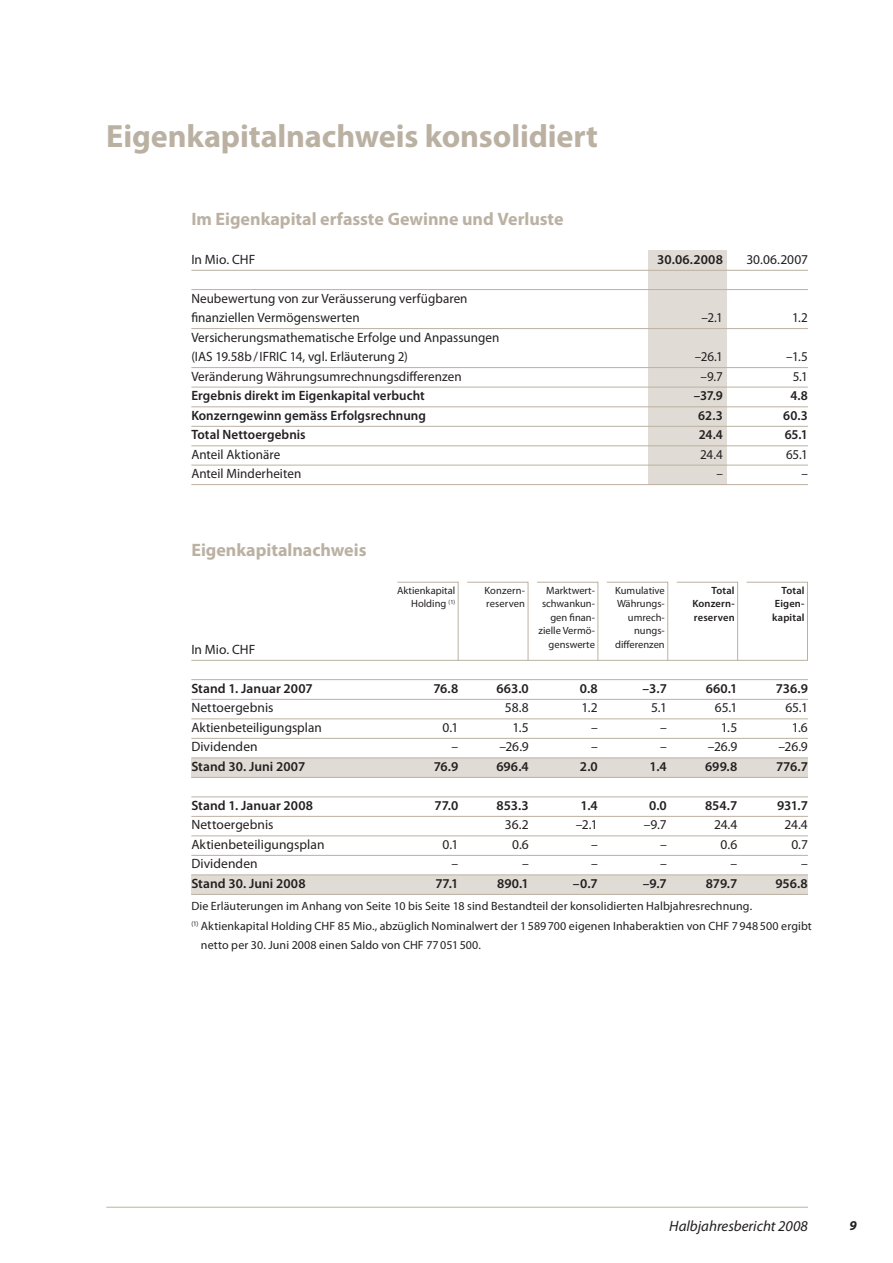
<style>
.page{position:relative;width:893px;height:1263px;background:#fff}
.page>*{position:absolute;margin:0;border:0;box-sizing:border-box;transform-origin:0 0}
.t1{font:700 32.25px "Myriad Pro";letter-spacing:-.005em;color:#bbb1a3}
.t2{font:700 18px "Myriad Pro";color:#bbb1a3}
.t3{font:italic 15px "Myriad Pro";color:#231f20}
.t4{font:13.5px/19.5px "Myriad Pro";letter-spacing:.005em;color:#231f20}
.t5{font:600 13.5px "Myriad Pro";letter-spacing:.005em;color:#231f20}
.t6{font:italic 700 13.5px "Myriad Pro";color:#231f20}
.t7{font:12px "Myriad Pro";letter-spacing:.01em;color:#231f20}
.t8{font:10.5px/13.5px "Myriad Pro";color:#231f20;text-align:right}
.t9{font:600 10.5px/13.5px "Myriad Pro";letter-spacing:.015em;color:#231f20;text-align:justify}
</style>
<div class="page">
<hr style="left:106px;top:1207px;width:702px;height:1px;background:#bbb1a3">
<div style="left:648px;top:250px;width:79px;height:234px;background:#e0dcd5"></div>
<hr style="left:191px;top:270px;width:617px;height:1px;background:#bbb1a3">
<hr style="left:191px;top:289px;width:617px;height:1px;background:#bbb1a3">
<hr style="left:191px;top:328px;width:617px;height:1px;background:#bbb1a3">
<hr style="left:191px;top:367px;width:617px;height:1px;background:#bbb1a3">
<hr style="left:191px;top:387px;width:617px;height:1px;background:#bbb1a3">
<hr style="left:191px;top:406px;width:617px;height:1px;background:#bbb1a3">
<hr style="left:191px;top:426px;width:617px;height:1px;background:#bbb1a3">
<hr style="left:191px;top:445px;width:617px;height:1px;background:#bbb1a3">
<hr style="left:191px;top:465px;width:617px;height:1px;background:#bbb1a3">
<hr style="left:191px;top:484px;width:617px;height:1px;background:#bbb1a3">
<div style="left:191px;top:875px;width:617px;height:19px;background:#e0dcd5"></div>
<div style="left:191px;top:758px;width:617px;height:19px;background:#e0dcd5"></div>
<hr style="left:191px;top:660px;width:617px;height:1px;background:#bbb1a3">
<hr style="left:191px;top:679px;width:617px;height:1px;background:#bbb1a3">
<hr style="left:191px;top:699px;width:617px;height:1px;background:#bbb1a3">
<hr style="left:191px;top:718px;width:617px;height:1px;background:#bbb1a3">
<hr style="left:191px;top:738px;width:617px;height:1px;background:#bbb1a3">
<hr style="left:191px;top:757px;width:617px;height:1px;background:#bbb1a3">
<hr style="left:191px;top:777px;width:617px;height:1px;background:#bbb1a3">
<hr style="left:191px;top:796px;width:617px;height:1px;background:#bbb1a3">
<hr style="left:191px;top:816px;width:617px;height:1px;background:#bbb1a3">
<hr style="left:191px;top:835px;width:617px;height:1px;background:#bbb1a3">
<hr style="left:191px;top:855px;width:617px;height:1px;background:#bbb1a3">
<hr style="left:191px;top:874px;width:617px;height:1px;background:#bbb1a3">
<hr style="left:191px;top:894px;width:617px;height:1px;background:#bbb1a3">
<svg style="left:746px;top:581px;width:62px;height:80px"></svg>
<svg style="left:676px;top:581px;width:62px;height:80px"></svg>
<svg style="left:606px;top:581px;width:63px;height:80px"></svg>
<svg style="left:536px;top:581px;width:63px;height:80px"></svg>
<svg style="left:396px;top:581px;width:63px;height:80px"></svg>
<svg style="left:466px;top:581px;width:63px;height:80px"></svg>
<h1 class="t1" style="left:106px;top:115px;width:493px">Eigenkapitalnachweis konsolidiert</h1>
<h2 class="t2" style="left:191px;top:207px;width:374px">Im Eigenkapital erfasste Gewinne und Verluste</h2>
<p class="t4" style="left:191px;top:249px;width:66px">In Mio. CHF</p>
<p class="t5" style="left:657px;top:251px;width:67px">30.06.2008</p>
<p class="t4" style="left:746px;top:249px;width:63px">30.06.2007</p>
<p class="t4" style="left:191px;top:288px;width:278px">Neubewertung von zur Veräusserung verfügbaren finanziellen Vermögenswerten</p>
<p class="t4" style="left:701px;top:308px;width:23px">–2.1</p>
<p class="t4" style="left:792px;top:308px;width:17px">1.2</p>
<p class="t4" style="left:191px;top:327px;width:310px">Versicherungsmathematische Erfolge und Anpassungen (IAS 19.58b/IFRIC 14, vgl. Erläuterung 2)</p>
<p class="t4" style="left:695px;top:347px;width:30px">–26.1</p>
<p class="t4" style="left:786px;top:347px;width:23px">–1.5</p>
<p class="t4" style="left:191px;top:366px;width:272px">Veränderung Währungsumrechnungsdifferenzen</p>
<p class="t4" style="left:700px;top:366px;width:24px">–9.7</p>
<p class="t4" style="left:793px;top:366px;width:17px">5.1</p>
<p class="t5" style="left:191px;top:387px;width:235px">Ergebnis direkt im Eigenkapital verbucht</p>
<p class="t5" style="left:694px;top:387px;width:31px">–37.9</p>
<p class="t5" style="left:790px;top:387px;width:19px">4.8</p>
<p class="t5" style="left:191px;top:407px;width:236px">Konzerngewinn gemäss Erfolgsrechnung</p>
<p class="t5" style="left:698px;top:407px;width:26px">62.3</p>
<p class="t5" style="left:783px;top:407px;width:26px">60.3</p>
<p class="t5" style="left:191px;top:426px;width:116px">Total Nettoergebnis</p>
<p class="t5" style="left:699px;top:426px;width:26px">24.4</p>
<p class="t5" style="left:785px;top:426px;width:25px">65.1</p>
<p class="t4" style="left:191px;top:444px;width:90px">Anteil Aktionäre</p>
<p class="t4" style="left:700px;top:444px;width:24px">24.4</p>
<p class="t4" style="left:786px;top:444px;width:23px">65.1</p>
<p class="t4" style="left:191px;top:464px;width:111px">Anteil Minderheiten</p>
<p class="t4" style="left:716px;top:464px;width:8px">–</p>
<p class="t4" style="left:801px;top:464px;width:8px">–</p>
<h2 class="t2" style="left:191px;top:539px;width:177px">Eigenkapitalnachweis</h2>
<p class="t8" style="left:397px;top:583px;width:59px">Aktienkapital<br>Holding <sup>(1)</sup></p>
<p class="t8" style="left:484px;top:583px;width:42px;text-align:left">Konzern&shy;reserven</p>
<p class="t8" style="left:538px;top:583px;width:58px">Marktwert&shy;schwankun&shy;gen finan&shy;zielle Vermö&shy;genswerte</p>
<p class="t9" style="left:772px;top:583px;width:34px;text-indent:9px">Total Eigen&shy;kapital</p>
<p class="t9" style="left:692px;top:583px;width:44px;text-indent:19px">Total Konzern&shy;reserven</p>
<p class="t8" style="left:615px;top:583px;width:51px">Kumulative<br>Währungs&shy;umrech&shy;nungs&shy;differenzen</p>
<p class="t4" style="left:191px;top:639px;width:66px">In Mio. CHF</p>
<p class="t5" style="left:191px;top:680px;width:123px">Stand 1. Januar 2007</p>
<p class="t5" style="left:433px;top:680px;width:26px">76.8</p>
<p class="t5" style="left:496px;top:680px;width:34px">663.0</p>
<p class="t5" style="left:580px;top:680px;width:19px">0.8</p>
<p class="t5" style="left:643px;top:680px;width:26px">–3.7</p>
<p class="t5" style="left:706px;top:680px;width:33px">660.1</p>
<p class="t5" style="left:776px;top:680px;width:34px">736.9</p>
<p class="t4" style="left:191px;top:698px;width:84px">Nettoergebnis</p>
<p class="t4" style="left:505px;top:698px;width:25px">58.8</p>
<p class="t4" style="left:581px;top:698px;width:18px">1.2</p>
<p class="t4" style="left:651px;top:698px;width:17px">5.1</p>
<p class="t4" style="left:715px;top:698px;width:24px">65.1</p>
<p class="t4" style="left:785px;top:698px;width:24px">65.1</p>
<p class="t4" style="left:191px;top:717px;width:132px">Aktienbeteiligungsplan</p>
<p class="t4" style="left:442px;top:717px;width:17px">0.1</p>
<p class="t4" style="left:512px;top:717px;width:18px">1.5</p>
<p class="t4" style="left:591px;top:717px;width:8px">–</p>
<p class="t4" style="left:660px;top:717px;width:8px">–</p>
<p class="t4" style="left:721px;top:717px;width:18px">1.5</p>
<p class="t4" style="left:792px;top:717px;width:18px">1.6</p>
<p class="t4" style="left:191px;top:737px;width:68px">Dividenden</p>
<p class="t4" style="left:452px;top:737px;width:8px">–</p>
<p class="t4" style="left:499px;top:737px;width:31px">–26.9</p>
<p class="t4" style="left:591px;top:737px;width:8px">–</p>
<p class="t4" style="left:660px;top:737px;width:8px">–</p>
<p class="t4" style="left:708px;top:737px;width:31px">–26.9</p>
<p class="t4" style="left:778px;top:737px;width:31px">–26.9</p>
<p class="t5" style="left:191px;top:758px;width:115px">Stand 30. Juni 2007</p>
<p class="t5" style="left:434px;top:758px;width:26px">76.9</p>
<p class="t5" style="left:496px;top:758px;width:34px">696.4</p>
<p class="t5" style="left:580px;top:758px;width:20px">2.0</p>
<p class="t5" style="left:650px;top:758px;width:19px">1.4</p>
<p class="t5" style="left:705px;top:758px;width:34px">699.8</p>
<p class="t5" style="left:776px;top:758px;width:33px">776.7</p>
<p class="t5" style="left:191px;top:797px;width:123px">Stand 1. Januar 2008</p>
<p class="t5" style="left:435px;top:797px;width:25px">77.0</p>
<p class="t5" style="left:497px;top:797px;width:34px">853.3</p>
<p class="t5" style="left:581px;top:797px;width:19px">1.4</p>
<p class="t5" style="left:649px;top:797px;width:19px">0.0</p>
<p class="t5" style="left:705px;top:797px;width:34px">854.7</p>
<p class="t5" style="left:777px;top:797px;width:32px">931.7</p>
<p class="t4" style="left:191px;top:815px;width:84px">Nettoergebnis</p>
<p class="t4" style="left:505px;top:815px;width:26px">36.2</p>
<p class="t4" style="left:576px;top:815px;width:24px">–2.1</p>
<p class="t4" style="left:644px;top:815px;width:25px">–9.7</p>
<p class="t4" style="left:714px;top:815px;width:25px">24.4</p>
<p class="t4" style="left:785px;top:815px;width:25px">24.4</p>
<p class="t4" style="left:191px;top:834px;width:135px">Aktienbeteiligungsplan</p>
<p class="t4" style="left:443px;top:834px;width:17px">0.1</p>
<p class="t4" style="left:512px;top:834px;width:18px">0.6</p>
<p class="t4" style="left:591px;top:834px;width:8px">–</p>
<p class="t4" style="left:660px;top:834px;width:8px">–</p>
<p class="t4" style="left:721px;top:834px;width:18px">0.6</p>
<p class="t4" style="left:791px;top:834px;width:18px">0.7</p>
<p class="t4" style="left:191px;top:854px;width:68px">Dividenden</p>
<p class="t4" style="left:452px;top:854px;width:8px">–</p>
<p class="t4" style="left:522px;top:854px;width:8px">–</p>
<p class="t4" style="left:591px;top:854px;width:8px">–</p>
<p class="t4" style="left:660px;top:854px;width:8px">–</p>
<p class="t4" style="left:731px;top:854px;width:8px">–</p>
<p class="t4" style="left:801px;top:854px;width:8px">–</p>
<p class="t5" style="left:191px;top:875px;width:116px">Stand 30. Juni 2008</p>
<p class="t5" style="left:435px;top:875px;width:24px">77.1</p>
<p class="t5" style="left:497px;top:875px;width:33px">890.1</p>
<p class="t5" style="left:573px;top:875px;width:26px">–0.7</p>
<p class="t5" style="left:643px;top:875px;width:26px">–9.7</p>
<p class="t5" style="left:706px;top:875px;width:33px">879.7</p>
<p class="t5" style="left:775px;top:875px;width:34px">956.8</p>
<p class="t7" style="left:191px;top:899px;width:562px">Die Erläuterungen im Anhang von Seite 10 bis Seite 18 sind Bestandteil der konsolidierten Halbjahresrechnung.</p>
<p class="t7" style="left:191px;top:918px;width:622px"><sup>(1)</sup> Aktienkapital Holding CHF 85 Mio., abzüglich Nominalwert der 1589700 eigenen Inhaberaktien von CHF 7948500 ergibt</p>
<p class="t7" style="left:201px;top:938px;width:282px">netto per 30. Juni 2008 einen Saldo von CHF 77051500.</p>
<p class="t3" style="left:669px;top:1216px;width:140px">Halbjahresbericht 2008</p>
<p class="t6" style="left:849px;top:1216px;width:9px">9</p>
</div>
